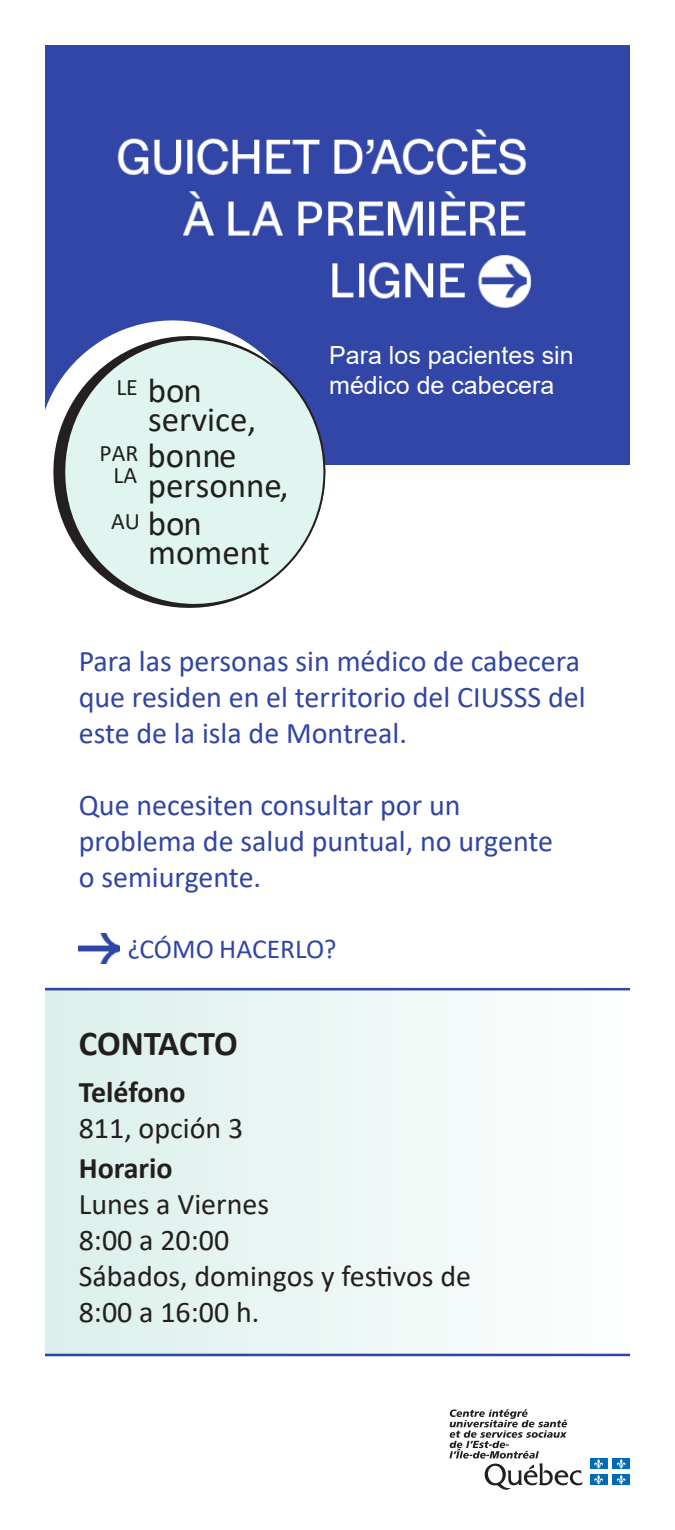
<style>
.page{position:relative;width:675px;height:1530px;background:#fff}
.page>*{position:absolute;margin:0;border:0;box-sizing:border-box;transform-origin:0 0}
.t1{font:35px/65.2px "Calibri";color:#211f1f;text-align:center}
.t2{font:700 35px "Calibri";letter-spacing:-.005em;color:#231f20}
.t3{font:30px/36px "Calibri";color:#3045a6}
.t4{font:30px/36px "Calibri";color:#231f20}
.t5{font:27.5px "Calibri";color:#3045a6}
.t6{font:25px/30px "Arial";color:#fff}
.s1{font-weight:700}
</style>
<div class="page">
<svg style="left:449px;top:1409px;width:134px;height:81px"></svg>
<div style="left:590px;top:1458px;width:17px;height:11px;background:#006bb6"></div>
<svg style="left:594px;top:1459px;width:9px;height:10px"></svg>
<div style="left:612px;top:1458px;width:18px;height:11px;background:#006bb6"></div>
<svg style="left:617px;top:1459px;width:9px;height:10px"></svg>
<div style="left:590px;top:1474px;width:17px;height:11px;background:#006bb6"></div>
<svg style="left:594px;top:1475px;width:9px;height:9px"></svg>
<div style="left:612px;top:1474px;width:18px;height:11px;background:#006bb6"></div>
<svg style="left:617px;top:1475px;width:9px;height:9px"></svg>
<div style="left:45px;top:988px;width:585px;height:368px;background:linear-gradient(to right,#dbefeb,#fdfeff)"></div>
<div style="left:45px;top:45px;width:585px;height:419px;background:#3146a6"></div>
<img style="left:117px;top:129px;width:415px;height:179px">
<svg style="left:45px;top:320px;width:191px;height:144px"></svg>
<svg style="left:53px;top:336px;width:185px;height:272px"></svg>
<svg style="left:62px;top:337px;width:264px;height:270px"></svg>
<img style="left:79px;top:934px;width:41px;height:30px">
<hr style="left:45px;top:1354px;width:585px;height:2px;background:#3045a6">
<hr style="left:45px;top:988px;width:585px;height:2px;background:#3045a6">
<p class="t1" style="left:99px;top:357px;width:139px"><sup>LE</sup> bon<br><sup>PAR</sup> bonne</p>
<p class="t1" style="left:114px;top:450px;width:177px;line-height:68px"><sup>LA</sup> personne, moment</p>
<p class="t1" style="left:148px;top:386px;width:109px">service,</p>
<p class="t1" style="left:111px;top:490px;width:92px"><sup>AU</sup> bon</p>
<p class="t6" style="left:329px;top:340px;width:246px">Para los pacientes sin médico de cabecera</p>
<p class="t3" style="left:79px;top:642px;width:508px">Para las personas sin médico de cabecera que residen en el territorio del CIUSSS del este de la isla de Montreal.</p>
<p class="t3" style="left:79px;top:786px;width:476px">Que necesiten consultar por un problema de salud puntual, no urgente o semiurgente.</p>
<p class="t5" style="left:128px;top:930px;width:210px">¿CÓMO HACERLO?</p>
<p class="t2" style="left:79px;top:1018px;width:161px">CONTACTO</p>
<p class="t4" style="left:79px;top:1073px;width:166px"><span class="s1">Teléfono<br></span>811, opción 3</p>
<p class="t4" style="left:79px;top:1150px;width:192px"><span class="s1">Horario<br></span>Lunes a Viernes</p>
<p class="t4" style="left:79px;top:1222px;width:152px">8:00 a 20:00</p>
<p class="t4" style="left:79px;top:1258px;width:394px">Sábados, domingos y festivos de<br>8:00 a 16:00 h.</p>
</div>
